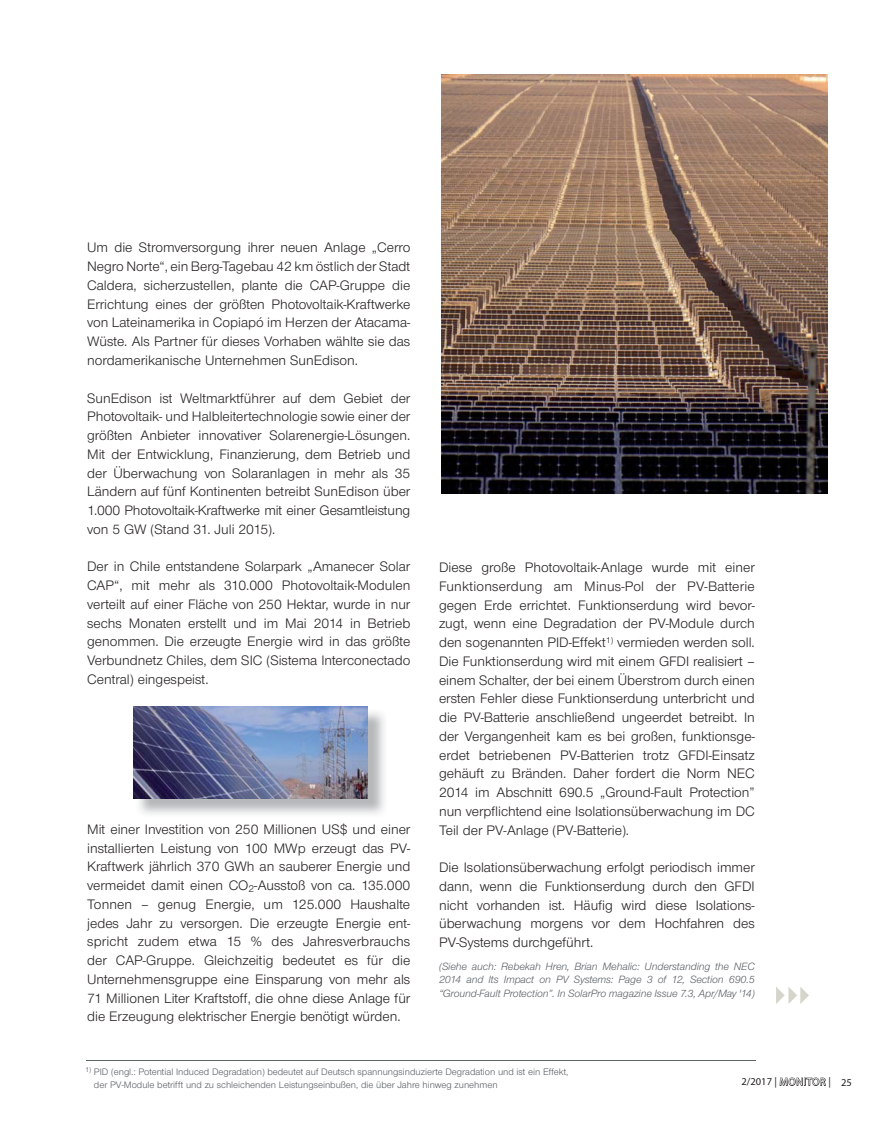
<style>
.page{position:relative;width:893px;height:1127px;background:#fff}
.page>*{position:absolute;margin:0;border:0;box-sizing:border-box;transform-origin:0 0}
.t1{font:14.25px/18.8px "Nimbus Sans Novus T";color:#231f20;text-align:justify}
.t2{font:italic 10.95px/13.5px "Nimbus Sans Novus T";letter-spacing:-.01em;color:#565d62;text-align:justify}
.t3{font:10.5px "Myriad Pro";letter-spacing:.035em;color:#231f20}
.t4{font:9.75px/12.6px "Nimbus Sans Novus T";color:#565d62}
.s1{color:#fff}
</style>
<div class="page">
<img style="left:441px;top:74px;width:386px;height:420px">
<svg style="left:776px;top:987px;width:33px;height:17px"></svg>
<img style="left:136px;top:712px;width:248px;height:102px">
<img style="left:134px;top:706px;width:234px;height:92px">
<hr style="left:86px;top:1060px;width:669px;height:1px;background:#5e656a">
<p class="t1" style="left:87px;top:240px;width:325px">Um die Stromversorgung ihrer neuen Anlage „Cerro Negro Norte“, ein Berg-Tagebau 42 km östlich der Stadt Caldera, sicherzustellen, plante die CAP-Gruppe die Errichtung eines der größten Photovoltaik-Kraftwerke von Lateinamerika in Copiapó im Herzen der Atacama-Wüste. Als Partner für dieses Vorhaben wählte sie das nordamerikanische Unternehmen SunEdison.</p>
<p class="t1" style="left:87px;top:390px;width:325px">SunEdison ist Weltmarktführer auf dem Gebiet der Photovoltaik- und Halbleitertechnologie sowie einer der größten Anbieter innovativer Solarenergie-Lösungen.<br>Mit der Entwicklung, Finanzierung, dem Betrieb und der Überwachung von Solaranlagen in mehr als 35<br>Ländern auf fünf Kontinenten betreibt SunEdison über 1.000 Photovoltaik-Kraftwerke mit einer Gesamtleistung von 5 GW (Stand 31. Juli 2015).</p>
<p class="t1" style="left:87px;top:558px;width:325px">Der in Chile entstandene Solarpark „Amanecer Solar CAP“, mit mehr als 310.000 Photovoltaik-Modulen verteilt auf einer Fläche von 250 Hektar, wurde in nur sechs Monaten erstellt und im Mai 2014 in Betrieb genommen. Die erzeugte Energie wird in das größte Verbundnetz Chiles, dem SIC (Sistema Interconectado Central) eingespeist.</p>
<p class="t1" style="left:87px;top:821px;width:325px">Mit einer Investition von 250 Millionen US$ und einer installierten Leistung von 100 MWp erzeugt das PV-Kraftwerk jährlich 370 GWh an sauberer Energie und vermeidet damit einen CO<sub>2</sub>-Ausstoß von ca. 135.000<br>Tonnen – genug Energie, um 125.000 Haushalte jedes Jahr zu versorgen. Die erzeugte Energie ent&shy;spricht zudem etwa 15 % des Jahresverbrauchs der CAP-Gruppe. Gleichzeitig bedeutet es für die Unternehmensgruppe eine Einsparung von mehr als 71 Millionen Liter Kraftstoff, die ohne diese Anlage für die Erzeugung elektrischer Energie benötigt würden.</p>
<p class="t1" style="left:439px;top:559px;width:317px">Diese große Photovoltaik-Anlage wurde mit einer Funktionserdung am Minus-Pol der PV-Batterie gegen Erde errichtet. Funktionserdung wird bevor&shy;zugt, wenn eine Degradation der PV-Module durch den sogenannten PID-Effekt<sup>1)</sup> vermieden werden soll.<br>Die Funktionserdung wird mit einem GFDI realisiert – einem Schalter, der bei einem Überstrom durch einen ersten Fehler diese Funktionserdung unterbricht und die PV-Batterie anschließend ungeerdet betreibt. In der Vergangenheit kam es bei großen, funktionsge&shy;erdet betriebenen PV-Batterien trotz GFDI-Einsatz gehäuft zu Bränden. Daher fordert die Norm NEC 2014 im Abschnitt 690.5 „Ground-Fault Protection” nun verpflichtend eine Isolationsüberwachung im DC Teil der PV-Anlage (PV-Batterie).</p>
<p class="t1" style="left:439px;top:859px;width:317px">Die Isolationsüberwachung erfolgt periodisch immer dann, wenn die Funktionserdung durch den GFDI nicht vorhanden ist. Häufig wird diese Isolations&shy;überwachung morgens vor dem Hochfahren des PV-Systems durchgeführt.</p>
<p class="t2" style="left:439px;top:960px;width:317px">(Siehe auch: Rebekah Hren, Brian Mehalic: Understanding the NEC 2014 and Its Impact on PV Systems: Page 3 of 12, Section 690.5 “Ground-Fault Protection”. In SolarPro magazine Issue 7.3, Apr/May '14)</p>
<p class="t4" style="left:94px;top:1066px;width:476px;text-indent:-9px"><sup>1)</sup> PID (engl.: Potential Induced Degradation) bedeutet auf Deutsch spannungsinduzierte Degradation und ist ein Effekt, der PV-Module betrifft und zu schleichenden Leistungseinbußen, die über Jahre hinweg zunehmen</p>
<p class="t3" style="left:741px;top:1078px;width:112px">2/2017 | M<span class="s1">ONITOR</span> | 25</p>
</div>
